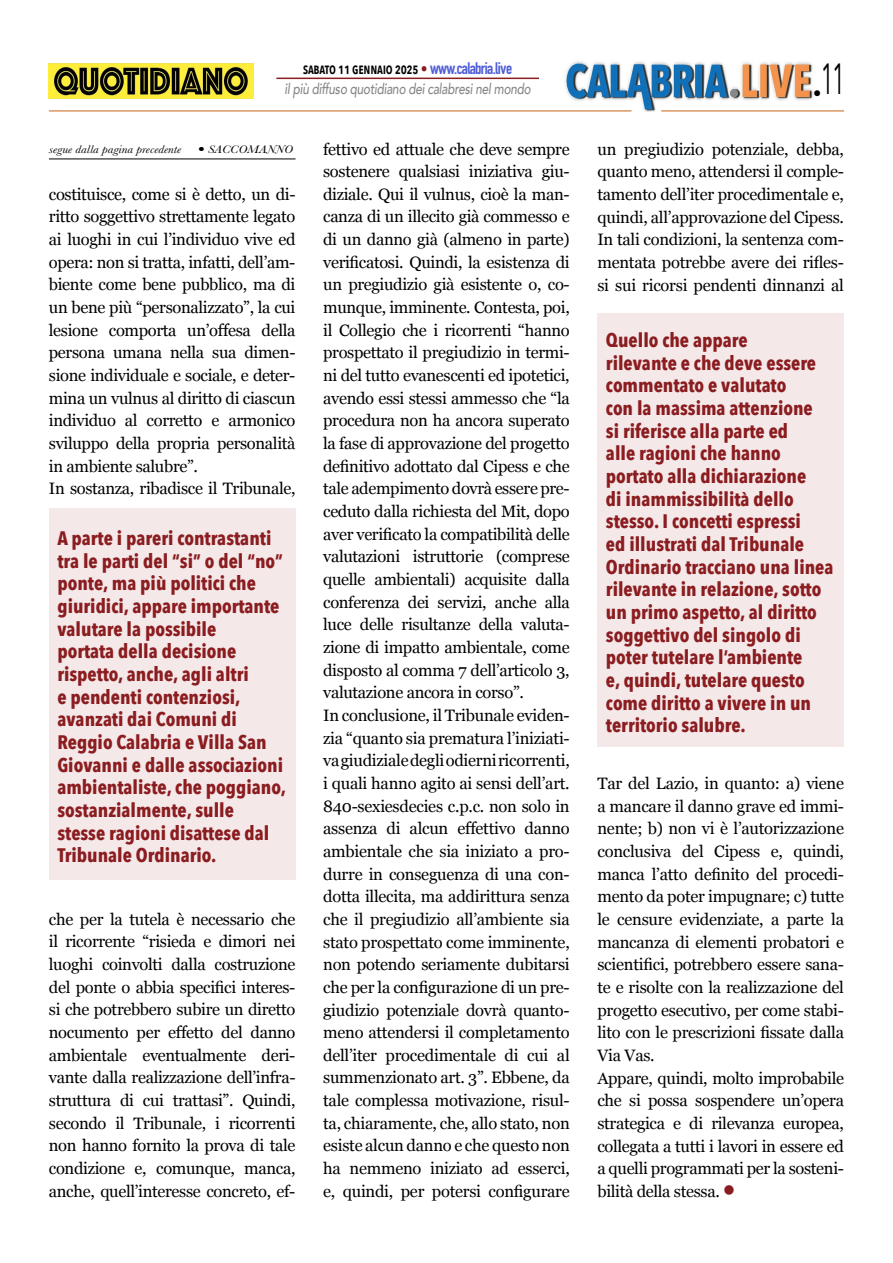
<style>
.page{position:relative;width:893px;height:1263px;background:#fff}
.page>*{position:absolute;margin:0;border:0;box-sizing:border-box;transform-origin:0 0}
.t1{font:43.5px "Avenir Next Condensed";color:#000;scale:.55 1}
.t2{font:700 19.5px/22.6px "Avenir Next Condensed";color:#8b1c1f}
.t3{font:16.5px/22.6px "Georgia";letter-spacing:-.02em;color:#000}
.t4{font:italic 500 15px "Avenir";letter-spacing:-.02em;color:#878787;scale:.79 1}
.t5{font:600 15px "Avenir Next Condensed";letter-spacing:-.02em;color:#000;scale:.9 1}
.t6{font:italic 11.4px "Baskerville";color:#000;scale:1.18 1}
.s1{font-family:"Avenir";font-weight:500;color:#8b1c1f}
.s2{font-family:"DIN Condensed";font-weight:700;font-size:16.5px;color:#4f5cd6}
.s3{font-family:"Avenir";font-weight:500;font-style:normal}
.s4{color:#8b1c1f}
</style>
<div class="page">
<img style="left:565px;top:61px;width:249px;height:51px">
<hr style="left:49px;top:111px;width:582px;height:1px;background:#c86419">
<hr style="left:661px;top:111px;width:183px;height:1px;background:#c86419">
<img style="left:49px;top:64px;width:205px;height:34px">
<hr style="left:276px;top:78px;width:263px;height:1px;background:#8b1c1f">
<hr style="left:49px;top:159px;width:247px;height:1px;background:#000">
<div style="left:49px;top:508px;width:247px;height:371px;background:#f4e8e9"></div>
<div style="left:597px;top:313px;width:247px;height:434px;background:#f4e8e9"></div>
<p class="t5" style="left:303px;top:56px;width:234px">sabato 11 gennaio 2025 <span class="s1">•</span> <span class="s2">www.calabria.live</span></p>
<p class="t4" style="left:285px;top:80px;width:313px">il più diffuso quotidiano dei calabresi nel mondo</p>
<h1 class="t1" style="left:813px;top:42px;width:58px"><sub>•</sub>11</h1>
<p class="t6" style="left:49px;top:142px;width:114px">segue dalla pagina precedente</p>
<p class="t6" style="left:198px;top:142px;width:82px"><span class="s3">•</span> SACCOMANNO</p>
<p class="t3" style="left:49px;top:182px;width:248px">costituisce, come si è detto, un di&shy;ritto soggettivo strettamente legato ai luoghi in cui l’individuo vive ed opera: non si tratta, infatti, dell’am&shy;biente come bene pubblico, ma di un bene più “personalizzato”, la cui lesione comporta un’offesa della persona umana nella sua dimen&shy;sione individuale e sociale, e deter&shy;mina un vulnus al diritto di ciascun individuo al corretto e armonico sviluppo della propria personalità in ambiente salubre”.<br>In sostanza, ribadisce il Tribunale,</p>
<p class="t2" style="left:57px;top:527px;width:230px">A parte i pareri contrastanti tra le parti del “si” o del “no” ponte, ma più politici che giuridici, appare importante valutare la possibile<br>portata della decisione rispetto, anche, agli altri<br>e pendenti contenziosi, avanzati dai Comuni di<br>Reggio Calabria e Villa San<br>Giovanni e dalle associazioni ambientaliste, che poggiano, sostanzialmente, sulle stesse ragioni disattese dal<br>Tribunale Ordinario.</p>
<p class="t3" style="left:49px;top:907px;width:248px;text-align:justify">che per la tutela è necessario che il ricorrente “risieda e dimori nei luoghi coinvolti dalla costruzione del ponte o abbia specifici interes&shy;si che potrebbero subire un diretto nocumento per effetto del danno ambientale eventualmente deri&shy;vante dalla realizzazione dell’infra&shy;struttura di cui trattasi”. Quindi, secondo il Tribunale, i ricorrenti non hanno fornito la prova di tale condizione e, comunque, manca, anche, quell’interesse concreto, ef-</p>
<p class="t3" style="left:323px;top:137px;width:248px">fettivo ed attuale che deve sempre sostenere qualsiasi iniziativa giu&shy;diziale. Qui il vulnus, cioè la man&shy;canza di un illecito già commesso e di un danno già (almeno in parte) verificatosi. Quindi, la esistenza di un pregiudizio già esistente o, co&shy;munque, imminente. Contesta, poi, il Collegio che i ricorrenti “hanno prospettato il pregiudizio in termi&shy;ni del tutto evanescenti ed ipotetici, avendo essi stessi ammesso che “la procedura non ha ancora superato la fase di approvazione del progetto definitivo adottato dal Cipess e che tale adempimento dovrà essere pre&shy;ceduto dalla richiesta del Mit, dopo aver verificato la compatibilità delle valutazioni istruttorie (comprese quelle ambientali) acquisite dalla conferenza dei servizi, anche alla luce delle risultanze della valuta&shy;zione di impatto ambientale, come disposto al comma 7 dell’articolo 3, valutazione ancora in corso”.<br>In conclusione, il Tribunale eviden&shy;zia “quanto sia prematura l’iniziati&shy;va giudiziale degli odierni ricorrenti, i quali hanno agito ai sensi dell’art.<br>840-sexiesdecies c.p.c. non solo in assenza di alcun effettivo danno ambientale che sia iniziato a pro&shy;durre in conseguenza di una con&shy;dotta illecita, ma addirittura senza che il pregiudizio all’ambiente sia stato prospettato come imminente, non potendo seriamente dubitarsi che per la configurazione di un pre&shy;giudizio potenziale dovrà quanto&shy;meno attendersi il completamento dell’iter procedimentale di cui al summenzionato art. 3”. Ebbene, da tale complessa motivazione, risul&shy;ta, chiaramente, che, allo stato, non esiste alcun danno e che questo non ha nemmeno iniziato ad esserci, e, quindi, per potersi configurare</p>
<p class="t3" style="left:597px;top:137px;width:248px;text-align:justify">un pregiudizio potenziale, debba, quanto meno, attendersi il comple&shy;tamento dell’iter procedimentale e, quindi, all’approvazione del Cipess.<br>In tali condizioni, la sentenza com&shy;mentata potrebbe avere dei rifles&shy;si sui ricorsi pendenti dinnanzi al</p>
<p class="t2" style="left:606px;top:329px;width:229px">Quello che appare<br>rilevante e che deve essere commentato e valutato<br>con la massima attenzione<br>si riferisce alla parte ed<br>alle ragioni che hanno portato alla dichiarazione<br>di inammissibilità dello stesso. I concetti espressi<br>ed illustrati dal Tribunale<br>Ordinario tracciano una linea rilevante in relazione, sotto un primo aspetto, al diritto soggettivo del singolo di poter tutelare l’ambiente<br>e, quindi, tutelare questo come diritto a vivere in un territorio salubre.</p>
<p class="t3" style="left:597px;top:771px;width:248px">Tar del Lazio, in quanto: a) viene a mancare il danno grave ed immi&shy;nente; b) non vi è l’autorizzazione conclusiva del Cipess e, quindi, manca l’atto definito del procedi&shy;mento da poter impugnare; c) tutte le censure evidenziate, a parte la mancanza di elementi probatori e scientifici, potrebbero essere sana&shy;te e risolte con la realizzazione del progetto esecutivo, per come stabi&shy;lito con le prescrizioni fissate dalla Via Vas.<br>Appare, quindi, molto improbabile che si possa sospendere un’opera strategica e di rilevanza europea, collegata a tutti i lavori in essere ed a quelli programmati per la sosteni&shy;bilità della stessa. <span class="s4">●</span></p>
</div>
